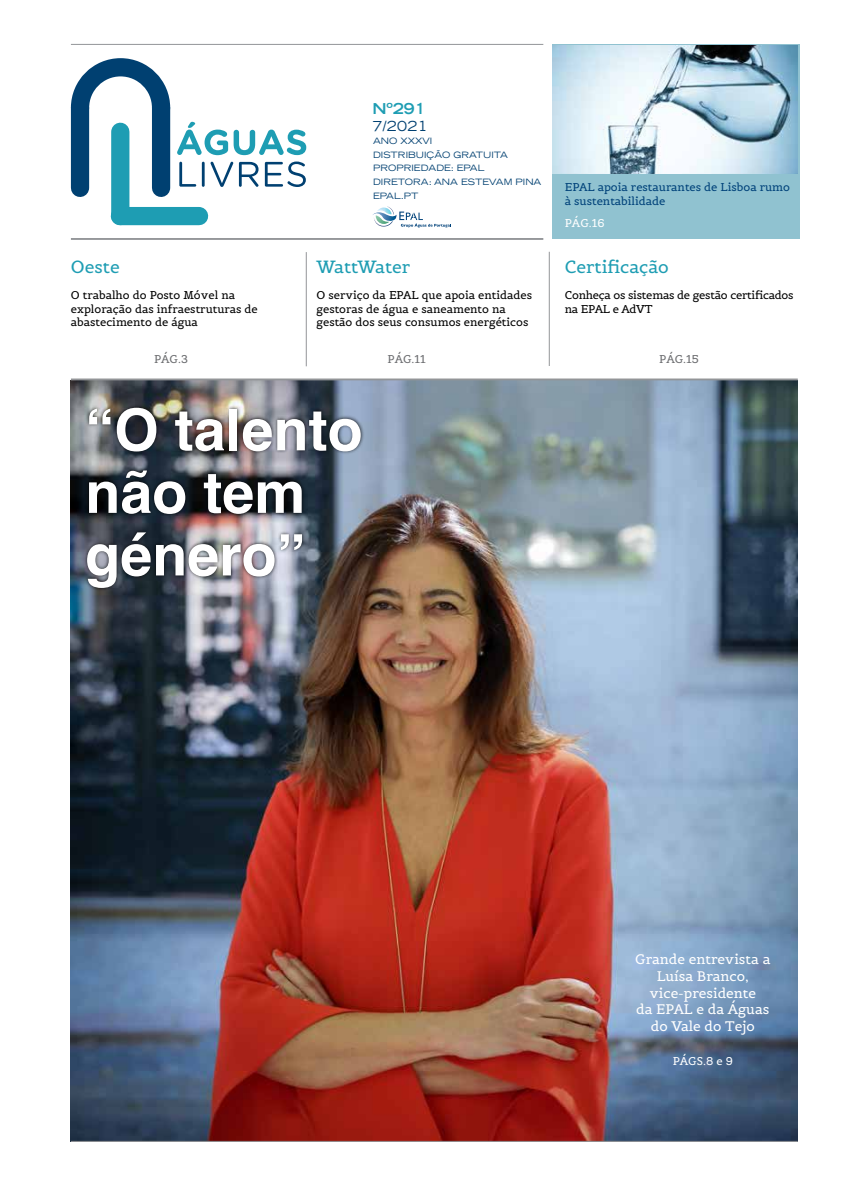
<style>
.page{position:relative;width:851px;height:1188px;background:#fff}
.page>*{position:absolute;margin:0;border:0;box-sizing:border-box;transform-origin:0 0}
.t1{font:700 57.38px/62.5px "Helvetica";color:#fff}
.t2{font:17.5px "Belgrano";color:#1e9db3}
.t3{font:700 expanded 15px "Trade Gothic LT Std";color:#1e9db3}
.t4{font:13.75px/16.5px "Belgrano";color:#fff;text-align:center}
.t5{font:expanded 13.75px "Trade Gothic LT Std";color:#004071}
.t6{font:11.25px/13.5px "Belgrano";color:#000}
.t7{font:11.25px/13.8px "Belgrano";color:#00427a}
.t8{font:11.25px/13.5px "Belgrano";letter-spacing:-.02em;color:#000}
.t9{font:11.25px "Belgrano";color:#6d6e71}
.t10{font:11.25px "Belgrano";color:#fff}
.t11{font:expanded 8.75px/13.8px "Trade Gothic LT Std";color:#004071}
</style>
<div class="page">
<img style="left:71px;top:380px;width:726px;height:760px">
<div style="left:71px;top:108px;width:18px;height:80px;background:#004071"></div>
<div style="left:152px;top:108px;width:18px;height:80px;background:#004071"></div>
<div style="left:111px;top:132px;width:18px;height:84px;background:#1e9db3"></div>
<div style="left:120px;top:207px;width:79px;height:18px;background:#1e9db3"></div>
<svg style="left:179px;top:161px;width:127px;height:26px"></svg>
<svg style="left:70px;top:58px;width:236px;height:97px"></svg>
<hr style="left:71px;top:238px;width:472px;height:2px;background:#939598">
<hr style="left:71px;top:44px;width:472px;height:1px;background:#939598">
<hr style="left:71px;top:1140px;width:726px;height:1px;background:#939598">
<img style="left:374px;top:206px;width:20px;height:20px">
<svg style="left:399px;top:211px;width:52px;height:16px"></svg>
<hr style="left:71px;top:378px;width:726px;height:2px;background:#939598">
<hr style="left:549px;top:252px;width:1px;height:114px;background:#939598">
<hr style="left:306px;top:252px;width:1px;height:114px;background:#939598">
<div style="left:552px;top:44px;width:247px;height:195px;background:#90c2d0"></div>
<div style="left:83px;top:403px;width:281px;height:188px;background:#000;opacity:.75"></div>
<img style="left:552px;top:45px;width:245px;height:128px">
<h2 class="t2" style="left:71px;top:256px;width:50px">Oeste</h2>
<p class="t6" style="left:71px;top:288px;width:188px">O trabalho do Posto Móvel na exploração das infraestruturas de abastecimento de água</p>
<h3 class="t3" style="left:372px;top:99px;width:55px">Nº291</h3>
<p class="t5" style="left:372px;top:116px;width:57px">7/2021</p>
<p class="t11" style="left:373px;top:134px;width:170px">ANO XXXVI<br>DISTRIBUIÇÃO GRATUITA<br>PROPRIEDADE: EPAL<br>DIRETORA: ANA ESTEVAM PINA<br>EPAL.PT</p>
<h2 class="t2" style="left:316px;top:256px;width:95px">WattWater</h2>
<p class="t6" style="left:316px;top:288px;width:217px">O serviço da EPAL que apoia entidades gestoras de água e saneamento na gestão dos seus consumos energéticos</p>
<p class="t7" style="left:564px;top:180px;width:227px">EPAL apoia restaurantes de Lisboa rumo à sustentabilidade</p>
<p class="t10" style="left:564px;top:216px;width:41px">PÁG.16</p>
<h2 class="t2" style="left:564px;top:256px;width:106px">Certificação</h2>
<p class="t8" style="left:564px;top:288px;width:230px">Conheça os sistemas de gestão certificados na EPAL e AdVT</p>
<p class="t9" style="left:154px;top:352px;width:35px">PÁG.3</p>
<p class="t9" style="left:387px;top:352px;width:40px">PÁG.11</p>
<p class="t9" style="left:659px;top:352px;width:41px">PÁG.15</p>
<h1 class="t1" style="left:85px;top:399px;width:279px">“O talento não tem género”</h1>
<p class="t4" style="left:635px;top:951px;width:137px">Grande entrevista a<br>Luísa Branco, vice-presidente<br>da EPAL e da Águas do Vale do Tejo</p>
<p class="t10" style="left:672px;top:1053px;width:62px">PÁGS.8 e 9</p>
</div>
